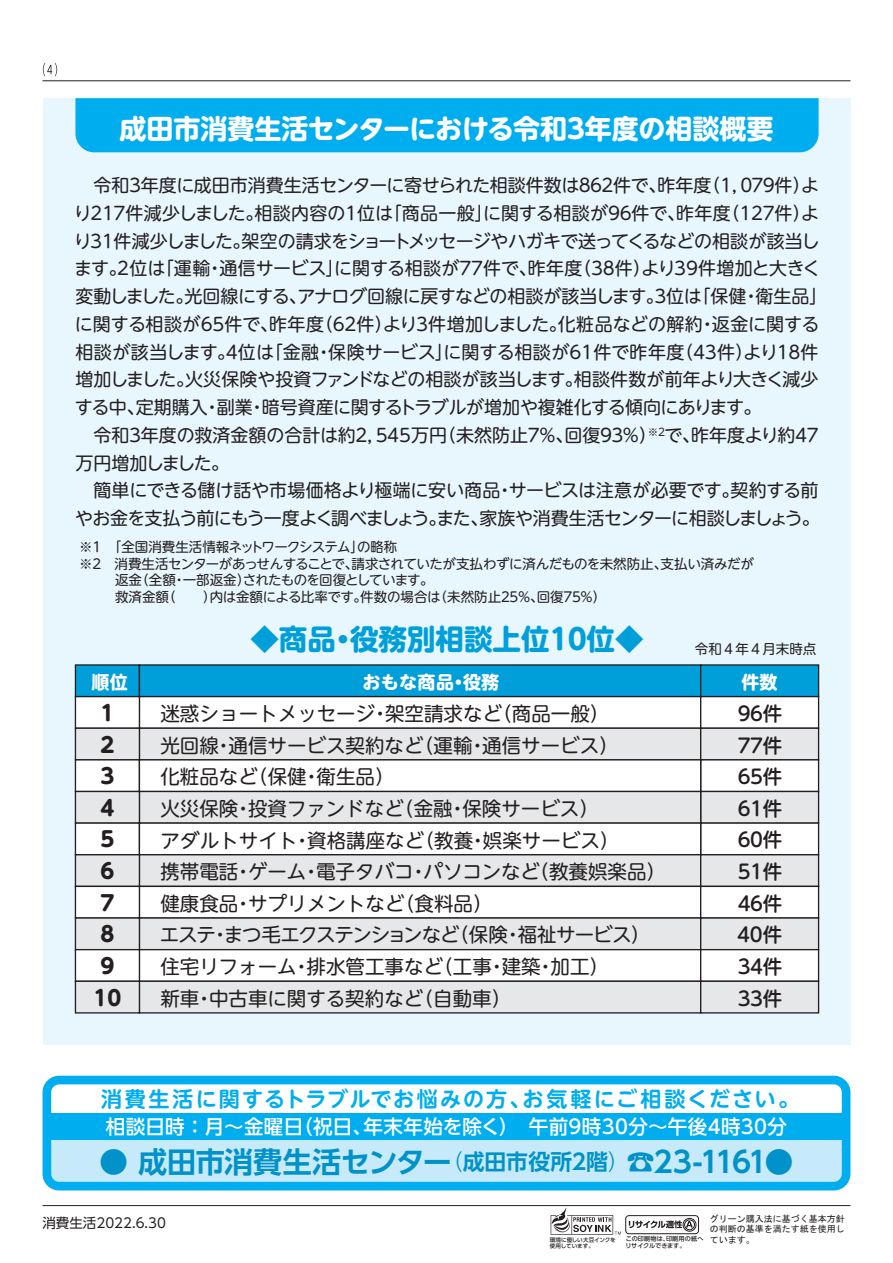
<style>
.page{position:relative;width:893px;height:1263px;background:#fff}
.page>*{position:absolute;margin:0;border:0;box-sizing:border-box;transform-origin:0 0}
.t1{font:700 29.1px "UD Shin Go Pr 6 N De";letter-spacing:-.02em;color:#0092c8}
.t2{font:700 28.5px "UD Shin M Go Pr 6 N";color:#009fda}
.t3{font:700 27px "UD Shin M Go Pr 6 N";letter-spacing:-.005em;color:#fff}
.t4{font:700 21px "UD Shin M Go Pr 6 N De";letter-spacing:.1em;color:#00aeef}
.t5{font:700 21px/31.7px "UD Shin M Go Pr 6 N";color:#231f20;text-align:center}
.t6{font:19.5px/31.7px "UD Shin M Go Pr 6 N";color:#231f20}
.t7{font:500 19.5px "UD Shin Go Pr 6 N";letter-spacing:.02em;color:#fff}
.t8{font:500 19.5px/31.7px "UD Shin M Go Pr 6 N";letter-spacing:-.18em;color:#231f20;text-align:justify}
.t9{font:18px/27.8px "UD Shin M Go Pr 6 N";letter-spacing:-.025em;color:#231f20}
.t10{font:700 18px "UD Shin M Go Pr 6 N";letter-spacing:.02em;color:#fff}
.t11{font:13.5px/16.5px "UD Shin M Go Pr 6 N";letter-spacing:-.025em;color:#231f20}
.t12{font:13.5px "UD Shin Go Pr 6 N";color:#231f20}
.t13{font:13.5px "UD Shin M Go Pr 6 N";color:#231f20}
.t14{font:9px/10.5px "MS Gothic";color:#231f20;text-align:justify}
.t15{font:500 6.15px/7.4px "UD Shin Go Pr 6 N";letter-spacing:.015em;color:#231f20}
.t16{font:500 5.55px/6px "UD Shin Go Pr 6 N";letter-spacing:-.01em;color:#231f20}
.s1{font-family:"UD Shin Go Pr 6 N";font-weight:300;font-size:21.75px}
.s2{font-size:21.75px}
</style>
<div class="page">
<div style="left:43px;top:98px;width:807px;height:946px;background:#e8f6fd"></div>
<div style="left:75px;top:98px;width:744px;height:54px;background:#00aeef"></div>
<div style="left:75px;top:665px;width:64px;height:32px;background:#009fda"></div>
<div style="left:139px;top:665px;width:562px;height:32px;background:#009fda"></div>
<div style="left:701px;top:665px;width:118px;height:32px;background:#009fda"></div>
<div style="left:139px;top:697px;width:562px;height:31px;background:#fff"></div>
<div style="left:139px;top:696px;width:562px;height:33px;border:1px solid #231f20"></div>
<div style="left:75px;top:697px;width:64px;height:31px;background:#fff"></div>
<div style="left:75px;top:696px;width:65px;height:33px;border:1px solid #231f20"></div>
<div style="left:701px;top:697px;width:118px;height:31px;background:#fff"></div>
<div style="left:700px;top:696px;width:119px;height:33px;border:1px solid #231f20"></div>
<div style="left:139px;top:728px;width:562px;height:32px;background:#e6e7e9"></div>
<div style="left:139px;top:727px;width:562px;height:33px;border:1px solid #231f20"></div>
<div style="left:701px;top:728px;width:118px;height:32px;background:#e6e7e9"></div>
<div style="left:700px;top:727px;width:119px;height:33px;border:1px solid #231f20"></div>
<div style="left:75px;top:728px;width:64px;height:32px;background:#e6e7e9"></div>
<div style="left:75px;top:727px;width:65px;height:33px;border:1px solid #231f20"></div>
<div style="left:701px;top:760px;width:118px;height:31px;background:#fff"></div>
<div style="left:700px;top:759px;width:119px;height:33px;border:1px solid #231f20"></div>
<div style="left:75px;top:760px;width:64px;height:31px;background:#fff"></div>
<div style="left:75px;top:759px;width:65px;height:33px;border:1px solid #231f20"></div>
<div style="left:139px;top:760px;width:562px;height:31px;background:#fff"></div>
<div style="left:139px;top:759px;width:562px;height:33px;border:1px solid #231f20"></div>
<div style="left:701px;top:791px;width:118px;height:32px;background:#e6e7e9"></div>
<div style="left:700px;top:791px;width:119px;height:33px;border:1px solid #231f20"></div>
<div style="left:139px;top:791px;width:562px;height:32px;background:#e6e7e9"></div>
<div style="left:139px;top:791px;width:562px;height:33px;border:1px solid #231f20"></div>
<div style="left:75px;top:791px;width:64px;height:32px;background:#e6e7e9"></div>
<div style="left:75px;top:791px;width:65px;height:33px;border:1px solid #231f20"></div>
<div style="left:75px;top:823px;width:64px;height:32px;background:#fff"></div>
<div style="left:75px;top:822px;width:65px;height:33px;border:1px solid #231f20"></div>
<div style="left:701px;top:823px;width:118px;height:32px;background:#fff"></div>
<div style="left:700px;top:822px;width:119px;height:33px;border:1px solid #231f20"></div>
<div style="left:139px;top:823px;width:562px;height:32px;background:#fff"></div>
<div style="left:139px;top:822px;width:562px;height:33px;border:1px solid #231f20"></div>
<div style="left:139px;top:855px;width:562px;height:31px;background:#e6e7e9"></div>
<div style="left:139px;top:854px;width:562px;height:33px;border:1px solid #231f20"></div>
<div style="left:75px;top:855px;width:64px;height:31px;background:#e6e7e9"></div>
<div style="left:75px;top:854px;width:65px;height:33px;border:1px solid #231f20"></div>
<div style="left:701px;top:855px;width:118px;height:31px;background:#e6e7e9"></div>
<div style="left:700px;top:854px;width:119px;height:33px;border:1px solid #231f20"></div>
<div style="left:139px;top:886px;width:562px;height:32px;background:#fff"></div>
<div style="left:139px;top:886px;width:562px;height:33px;border:1px solid #231f20"></div>
<div style="left:139px;top:918px;width:562px;height:32px;background:#e6e7e9"></div>
<div style="left:139px;top:917px;width:562px;height:33px;border:1px solid #231f20"></div>
<div style="left:139px;top:950px;width:562px;height:31px;background:#fff"></div>
<div style="left:139px;top:949px;width:562px;height:33px;border:1px solid #231f20"></div>
<div style="left:139px;top:981px;width:562px;height:32px;background:#e6e7e9"></div>
<div style="left:139px;top:980px;width:562px;height:33px;border:1px solid #231f20"></div>
<div style="left:75px;top:886px;width:64px;height:32px;background:#fff"></div>
<div style="left:75px;top:886px;width:65px;height:33px;border:1px solid #231f20"></div>
<div style="left:75px;top:918px;width:64px;height:32px;background:#e6e7e9"></div>
<div style="left:75px;top:917px;width:65px;height:33px;border:1px solid #231f20"></div>
<div style="left:75px;top:950px;width:64px;height:31px;background:#fff"></div>
<div style="left:75px;top:949px;width:65px;height:33px;border:1px solid #231f20"></div>
<div style="left:75px;top:981px;width:64px;height:32px;background:#e6e7e9"></div>
<div style="left:75px;top:980px;width:65px;height:33px;border:1px solid #231f20"></div>
<div style="left:701px;top:886px;width:118px;height:32px;background:#fff"></div>
<div style="left:700px;top:886px;width:119px;height:33px;border:1px solid #231f20"></div>
<div style="left:701px;top:918px;width:118px;height:32px;background:#e6e7e9"></div>
<div style="left:700px;top:917px;width:119px;height:33px;border:1px solid #231f20"></div>
<div style="left:701px;top:950px;width:118px;height:31px;background:#fff"></div>
<div style="left:700px;top:949px;width:119px;height:33px;border:1px solid #231f20"></div>
<div style="left:701px;top:981px;width:118px;height:32px;background:#e6e7e9"></div>
<div style="left:700px;top:980px;width:119px;height:33px;border:1px solid #231f20"></div>
<svg style="left:43px;top:1076px;width:807px;height:114px;fill:#c6eafa"></svg>
<div style="left:45px;top:1113px;width:802px;height:27px;background:#00aeef"></div>
<hr style="left:43px;top:81px;width:807px;height:1px;background:#231f20">
<hr style="left:43px;top:1205px;width:807px;height:1px;background:#231f20">
<svg style="left:43px;top:63px;width:14px;height:13px"></svg>
<div style="left:684px;top:1220px;width:11px;height:10px;border:1px solid #231f20;border-radius:50%"></div>
<div style="left:683px;top:1218px;width:13px;height:13px;border:1px solid #231f20;border-radius:50%"></div>
<div style="left:625px;top:1215px;width:74px;height:19px;border:1px solid #231f20;border-radius:3px"></div>
<svg style="left:551px;top:1207px;width:70px;height:27px"></svg>
<svg style="left:629px;top:1220px;width:64px;height:8px"></svg>
<h3 class="t3" style="left:119px;top:106px;width:656px">成田市消費生活センターにおける令和３年度の相談概要</h3>
<p class="t9" style="left:74px;top:170px;width:755px">　令和３年度に成田市消費生活センターに寄せられた相談件数は８６２件で、昨年度（１，０７９件）より２１７件減少しました。相談内容の１位は「商品一般」に関する相談が９６件で、昨年度（１２７件）より３１件減少しました。架空の請求をショートメッセージやハガキで送ってくるなどの相談が該当します。２位は「運輸・通信サービス」に関する相談が７７件で、昨年度（３８件）より39件増加と大きく変動しました。光回線にする、アナログ回線に戻すなどの相談が該当します。３位は「保健・衛生品」に関する相談が６５件で、昨年度（６２件）より３件増加しました。化粧品などの解約・返金に関する相談が該当します。４位は「金融・保険サービス」に関する相談が６１件で昨年度（４３件）より１８件増加しました。火災保険や投資ファンドなどの相談が該当します。相談件数が前年より大きく減少する中、定期購入・副業・暗号資産に関するトラブルが増加や複雑化する傾向にあります。<br>　令和３年度の救済金額の合計は約２，５45万円（未然防止７％、回復９３％）<sup>※２</sup>で、昨年度より約４7万円増加しました。<br>　簡単にできる儲け話や市場価格より極端に安い商品・サービスは注意が必要です。契約する前やお金を支払う前にもう一度よく調べましょう。また、家族や消費生活センターに相談しましょう。</p>
<p class="t11" style="left:79px;top:538px;width:676px">※１　「全国消費生活情報ネットワークシステム」の略称<br>※２　消費生活センターがあっせんすることで、請求されていたが支払わずに済んだものを未然防止、支払い済みだが　　 返金（全額・一部返金）されたものを回復としています。<br>　　 救済金額（　　）内は金額による比率です。件数の場合は（未然防止２５％、回復７５％）</p>
<h2 class="t2" style="left:250px;top:615px;width:395px">◆商品・役務別相談上位１０位◆</h2>
<p class="t13" style="left:695px;top:638px;width:123px">令和４年４月末時点</p>
<p class="t10" style="left:92px;top:667px;width:38px">順位</p>
<p class="t10" style="left:362px;top:667px;width:138px">おもな商品・役務</p>
<p class="t5" style="left:93px;top:696px;width:29px">1<br>2<br>3<br>4<br>5<br>6<br>7<br>8<br>9<br>10</p>
<p class="t6" style="left:160px;top:697px;width:508px">迷惑ショートメッセージ・架空請求など（商品一般）<br>光回線・通信サービス契約など（運輸・通信サービス）<br>化粧品など（保健・衛生品）<br>火災保険・投資ファンドなど（金融・保険サービス）<br>アダルトサイト・資格講座など（教養・娯楽サービス）<br>携帯電話・ゲーム・電子タバコ・パソコンなど（教養娯楽品）健康食品・サプリメントなど（食料品）<br>エステ・まつ毛エクステンションなど（保険・福祉サービス）住宅リフォーム・排水管工事など（工事・建築・加工）<br>新車・中古車に関する契約など（自動車）</p>
<p class="t10" style="left:742px;top:666px;width:37px">件数</p>
<p class="t8" style="left:734px;top:696px;width:49px">９６件７７件６５件６１件６０件５１件４６件40件３４件３３件</p>
<p class="t4" style="left:101px;top:1081px;width:699px">消費生活に関するトラブルでお悩みの方、お気軽にご相談ください。</p>
<h1 class="t1" style="left:99px;top:1138px;width:696px">● 成田市消費生活センター<span class="s1">（</span><span class="s2">成田市役所2階</span><span class="s1">）</span>☎23-1161●</h1>
<p class="t7" style="left:106px;top:1111px;width:683px">相談日時 ： 月～金曜日（祝日、年末年始を除く）　午前9時30分～午後4時30分</p>
<p class="t12" style="left:42px;top:1212px;width:125px">消費生活2022.6.30</p>
<p class="t16" style="left:550px;top:1237px;width:67px">環境に優しい大豆インクを使用しています。</p>
<p class="t14" style="left:710px;top:1213px;width:136px">グリーン購入法に基づく基本方針の判断の基準を満たす紙を使用しています。</p>
<p class="t15" style="left:625px;top:1234px;width:79px">この印刷物は、印刷用の紙へリサイクルできます。</p>
</div>
